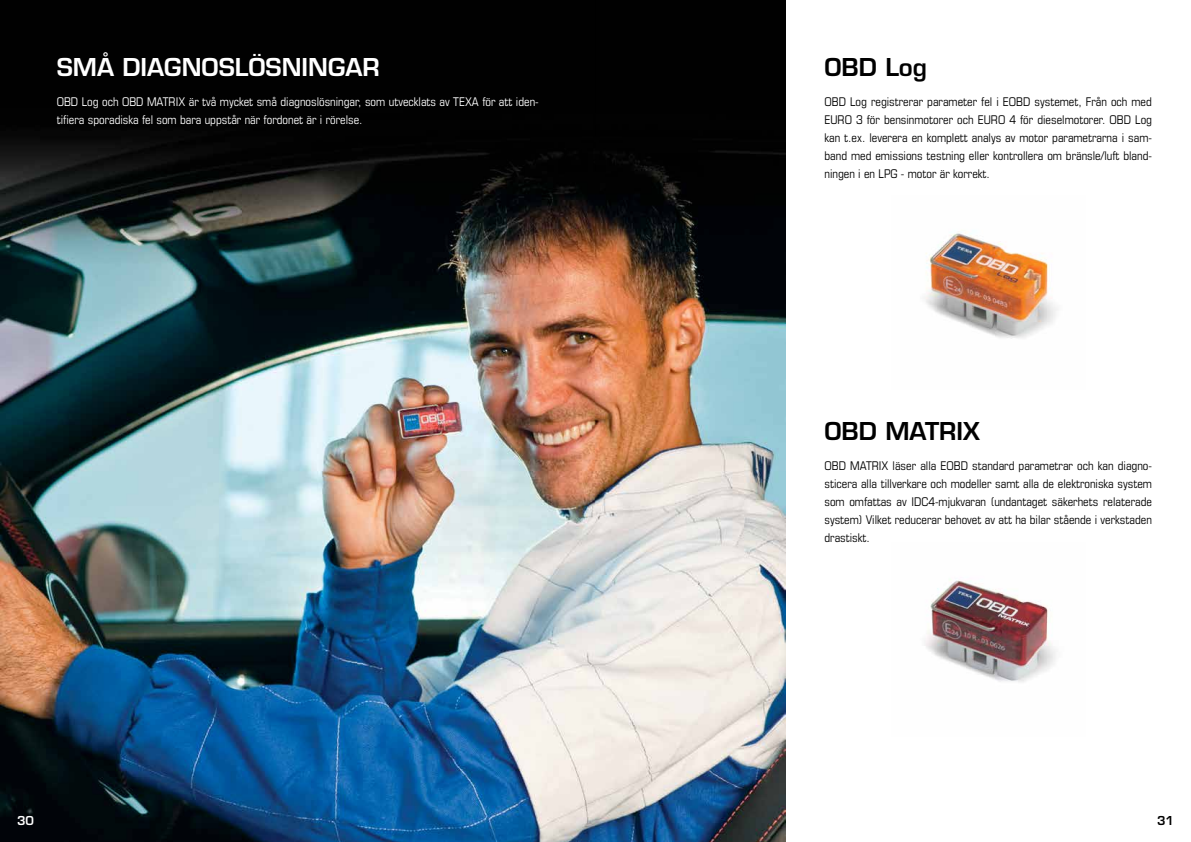
<style>
.page{position:relative;width:1191px;height:842px;background:#fff}
.page>*{position:absolute;margin:0;border:0;box-sizing:border-box;transform-origin:0 0}
.t1{font:600 24px "Eurostile";color:#fff}
.t2{font:600 24px "Eurostile";color:#000}
.t3{font:condensed 12px/18px "Eurostile";color:#000;text-align:justify}
.t4{font:condensed 12px/18px "Eurostile";color:#fff}
.t5{font:600 12px "Eurostile";color:#fff}
.t6{font:600 12px "Eurostile";color:#000}
</style>
<div class="page">
<img style="left:0;top:0;width:785px;height:842px">
<img style="left:925px;top:232px;width:133px;height:107px">
<img style="left:925px;top:580px;width:131px;height:102px">
<h1 class="t1" style="left:57px;top:52px;width:325px">SMÅ DIAGNOSLÖSNINGAR</h1>
<p class="t4" style="left:57px;top:92px;width:483px">OBD Log och OBD MATRIX är två mycket små diagnoslösningar, som utvecklats av TEXA för att iden&shy;tifiera sporadiska fel som bara uppstår när fordonet är i rörelse.</p>
<h1 class="t2" style="left:824px;top:52px;width:104px">OBD Log</h1>
<p class="t3" style="left:824px;top:92px;width:329px">OBD Log registrerar parameter fel i EOBD systemet, Från och med EURO 3 för bensinmotorer och EURO 4 för dieselmotorer. OBD Log kan t.ex. leverera en komplett analys av motor parametrarna i sam&shy;band med emissions testning eller kontrollera om bränsle/luft bland&shy;ningen i en LPG - motor är korrekt.</p>
<h1 class="t2" style="left:824px;top:416px;width:157px">OBD MATRIX</h1>
<p class="t3" style="left:824px;top:457px;width:329px">OBD MATRIX läser alla EOBD standard parametrar och kan diagno&shy;sticera alla tillverkare och modeller samt alla de elektroniska system som omfattas av IDC4-mjukvaran (undantaget säkerhets relaterade system) Vilket reducerar behovet av att ha bilar stående i verkstaden drastiskt.</p>
<p class="t5" style="left:17px;top:813px;width:18px">30</p>
<p class="t6" style="left:1157px;top:813px;width:18px">31</p>
</div>
